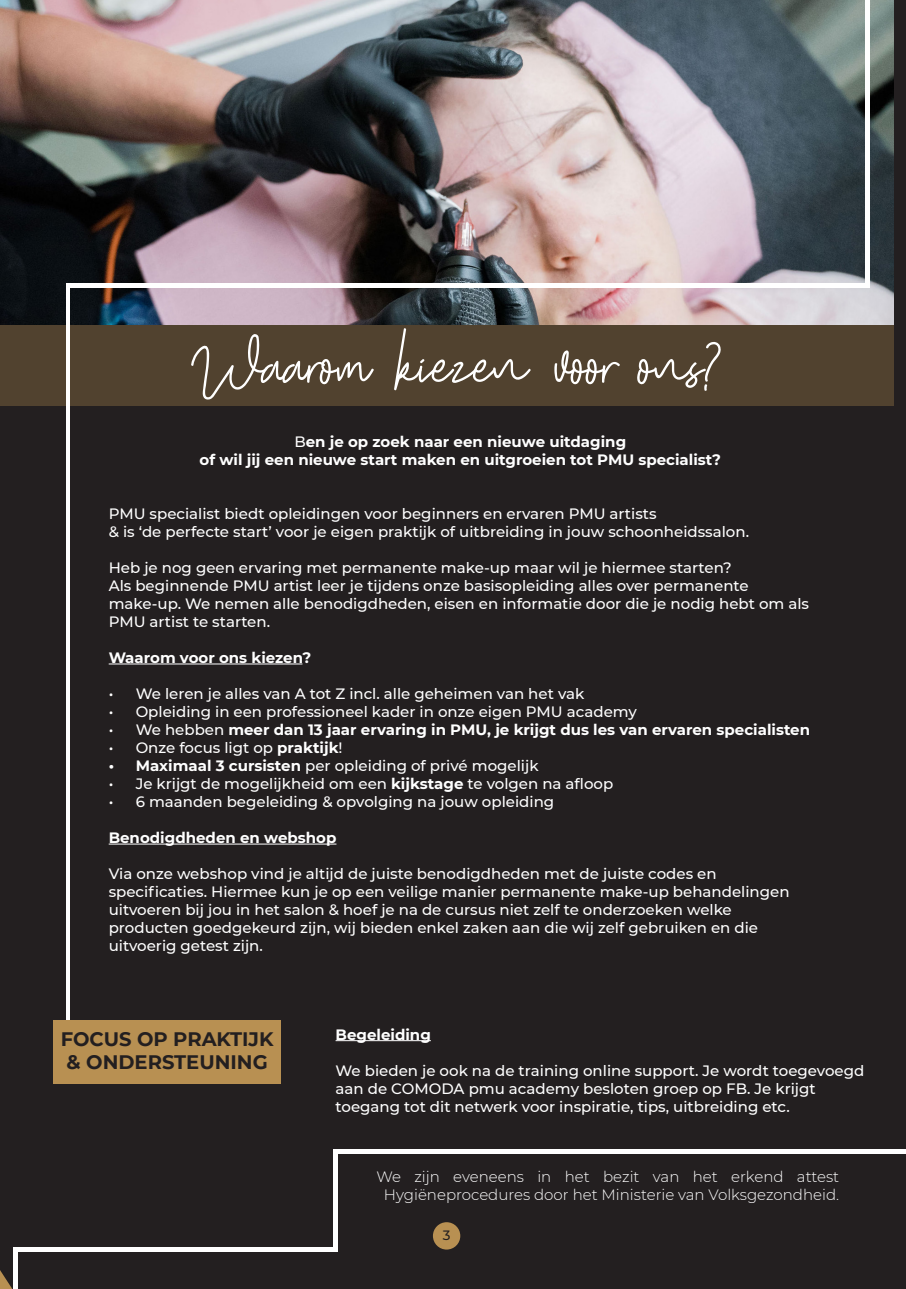
<style>
.page{position:relative;width:906px;height:1289px;background:#fff}
.page>*{position:absolute;margin:0;border:0;box-sizing:border-box;transform-origin:0 0}
.t1{font:90px "Shutter Stone Standard";color:#fff}
.t2{font:700 19.5px "Montserrat";color:#231f20}
.t3{font:500 15px/18px "Montserrat";color:#fff}
.t4{font:700 15px "Montserrat";color:#fff}
.t5{font:300 15px/18px "Montserrat";color:#fff;text-align:center}
.t6{font:500 13.5px "Montserrat";color:#231f20}
.s1{font-weight:500}
.s2{font-weight:700}
</style>
<div class="page">
<div style="left:0;top:0;width:906px;height:1288px;background:#231f20"></div>
<div style="left:433px;top:1222px;width:27px;height:27px;background:#b89052;border-radius:50%"></div>
<svg style="left:0;top:1251px;width:54px;height:37px"></svg>
<div style="left:0;top:324px;width:893px;height:82px;background:#51422f"></div>
<img style="left:0;top:0;width:893px;height:324px">
<hr style="left:335px;top:1040px;width:96px;height:1px;background:#fff">
<hr style="left:13px;top:1247px;width:325px;height:4px;background:#fff">
<div style="left:333px;top:1149px;width:5px;height:102px;background:#fff"></div>
<hr style="left:333px;top:1149px;width:573px;height:4px;background:#fff">
<hr style="left:865px;top:0;width:4px;height:287px;background:#fff">
<hr style="left:66px;top:283px;width:803px;height:4px;background:#fff">
<hr style="left:66px;top:283px;width:4px;height:736px;background:#fff">
<hr style="left:13px;top:1247px;width:4px;height:41px;background:#fff">
<div style="left:53px;top:1019px;width:228px;height:64px;background:#b89052"></div>
<hr style="left:109px;top:663px;width:193px;height:1px;background:#fff">
<hr style="left:109px;top:843px;width:227px;height:1px;background:#fff">
<p class="t1" style="left:191px;top:324px;width:533px">Waarom kiezen voor ons?</p>
<p class="t4" style="left:294px;top:430px;width:333px"><span class="s1">B</span>en je op zoek naar een nieuwe uitdaging</p>
<p class="t4" style="left:200px;top:448px;width:523px">of wil jij een nieuwe start maken en uitgroeien tot PMU specialist?</p>
<p class="t3" style="left:109px;top:504px;width:549px">PMU specialist biedt opleidingen voor beginners en ervaren PMU artists</p>
<p class="t3" style="left:109px;top:522px;width:642px">&amp; is ‘de perfecte start’ voor je eigen praktijk of uitbreiding in jouw schoonheidssalon.</p>
<p class="t3" style="left:109px;top:558px;width:624px">Heb je nog geen ervaring met permanente make-up maar wil je hiermee starten?</p>
<p class="t3" style="left:109px;top:576px;width:641px">Als beginnende PMU artist leer je tijdens onze basisopleiding alles over permanente</p>
<p class="t3" style="left:109px;top:594px;width:702px">make-up. We nemen alle benodigdheden, eisen en informatie door die je nodig hebt om als<br>PMU artist te starten.</p>
<p class="t4" style="left:109px;top:646px;width:204px">Waarom voor ons kiezen?</p>
<p class="t3" style="left:109px;top:684px;width:477px">• We leren je alles van A tot Z incl. alle geheimen van het vak</p>
<p class="t3" style="left:109px;top:702px;width:530px">• Opleiding in een professioneel kader in onze eigen PMU academy</p>
<p class="t4" style="left:109px;top:718px;width:703px"><span class="s1">• We hebben</span> meer dan 13 jaar ervaring in PMU, je krijgt dus les van ervaren specialisten</p>
<p class="t3" style="left:109px;top:738px;width:235px">• Onze focus ligt op <span class="s2">praktijk</span>!</p>
<p class="t3" style="left:109px;top:756px;width:431px"><span class="s2">• Maximaal 3 cursisten</span> per opleiding of privé mogelijk</p>
<p class="t3" style="left:109px;top:774px;width:506px">• Je krijgt de mogelijkheid om een <span class="s2">kijkstage</span> te volgen na afloop</p>
<p class="t3" style="left:109px;top:792px;width:447px">• 6 maanden begeleiding &amp; opvolging na jouw opleiding</p>
<p class="t4" style="left:109px;top:826px;width:229px">Benodigdheden en webshop</p>
<p class="t3" style="left:109px;top:864px;width:682px">Via onze webshop vind je altijd de juiste benodigdheden met de juiste codes en specificaties. Hiermee kun je op een veilige manier permanente make-up behandelingen uitvoeren bij jou in het salon &amp; hoef je na de cursus niet zelf te onderzoeken welke producten goedgekeurd zijn, wij bieden enkel zaken aan die wij zelf gebruiken en die uitvoerig getest zijn.</p>
<p class="t2" style="left:61px;top:1024px;width:214px">FOCUS OP PRAKTIJK</p>
<p class="t2" style="left:67px;top:1047px;width:203px">&amp; ONDERSTEUNING</p>
<p class="t4" style="left:335px;top:1023px;width:97px">Begeleiding</p>
<p class="t3" style="left:335px;top:1060px;width:530px">We bieden je ook na de training online support. Je wordt toegevoegd aan de COMODA pmu academy besloten groep op FB. Je krijgt toegang tot dit netwerk voor inspiratie, tips, uitbreiding etc.</p>
<p class="t5" style="left:376px;top:1166px;width:464px">We zijn eveneens in het bezit van het erkend attest<br>Hygiëneprocedures door het Ministerie van Volksgezondheid.</p>
<p class="t6" style="left:443px;top:1226px;width:9px">3</p>
</div>
